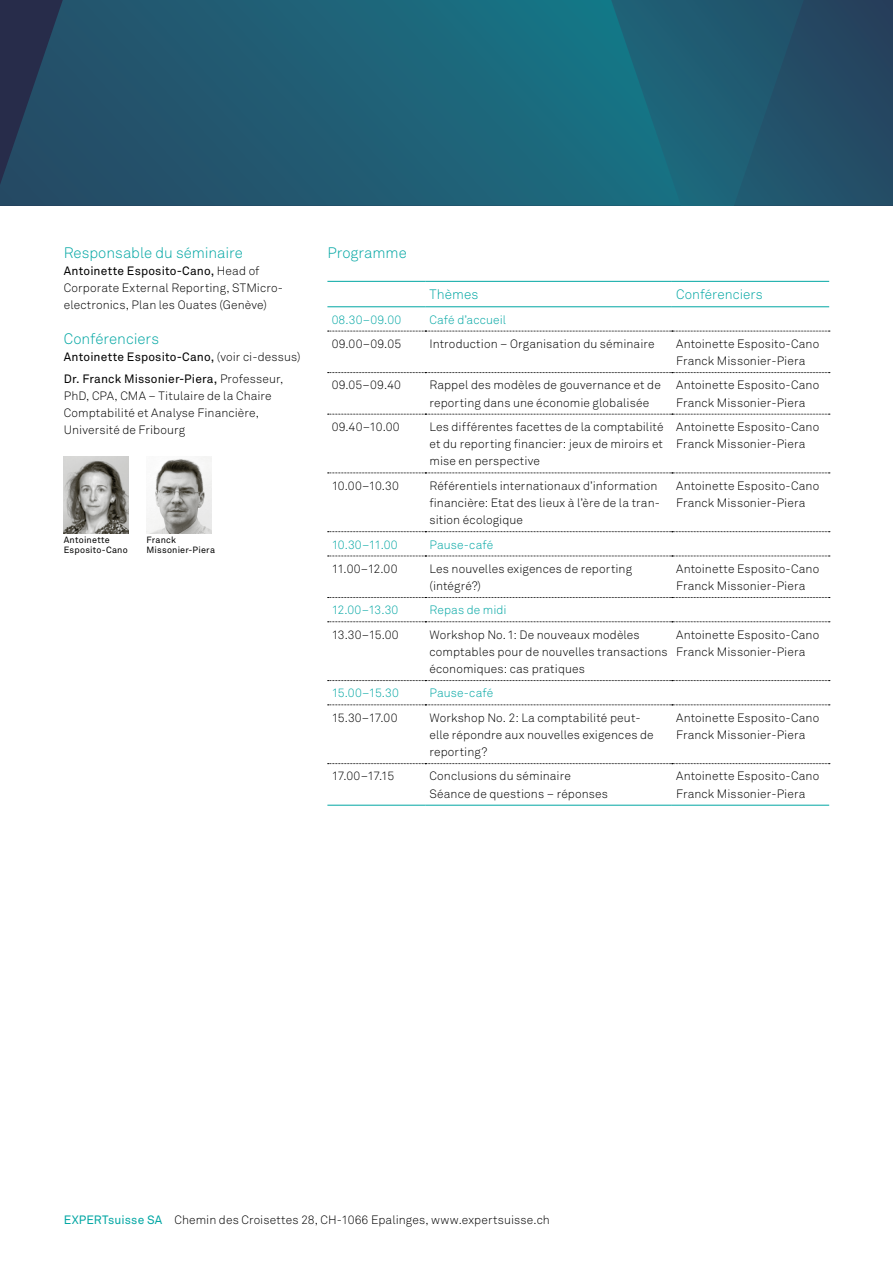
<style>
.page{position:relative;width:893px;height:1263px;background:#fff}
.page>*{position:absolute;margin:0;border:0;box-sizing:border-box;transform-origin:0 0}
.t1{font:15px "Akkurat Light Pro";color:#00a6a3}
.t2{font:13.5px "Akkurat Light Pro";letter-spacing:.005em;color:#00a6a3}
.t3{font:12px/17.2px "Akkurat Light Pro";letter-spacing:.01em;color:#000}
.t4{font:12px/21.5px "Akkurat Pro";letter-spacing:.015em;color:#000}
.t5{font:12px "Akkurat Light Pro";letter-spacing:.005em;color:#00a6a3}
.t6{font:9px/9.8px "Akkurat Pro";letter-spacing:.025em;color:#000}
.s1{font-family:"Akkurat Light Pro"}
.s2{font-family:"Akkurat Pro";color:#00a6a3}
</style>
<div class="page">
<svg style="left:0;top:0;width:607px;height:206px;background:#205b72"></svg>
<svg style="left:607px;top:0;width:286px;height:206px;background:#20586f"></svg>
<img style="left:64px;top:457px;width:64px;height:76px">
<img style="left:147px;top:457px;width:64px;height:76px">
<hr style="left:327px;top:281px;width:98px;height:1px;background:#00a6a3">
<hr style="left:425px;top:281px;width:247px;height:1px;background:#00a6a3">
<hr style="left:672px;top:281px;width:157px;height:1px;background:#00a6a3">
<hr style="left:327px;top:306px;width:98px;height:1px;background:#00a6a3">
<hr style="left:425px;top:306px;width:247px;height:1px;background:#00a6a3">
<hr style="left:672px;top:306px;width:157px;height:1px;background:#00a6a3">
<svg style="left:328px;top:331px;width:502px;height:1px"></svg>
<svg style="left:328px;top:372px;width:502px;height:1px"></svg>
<svg style="left:328px;top:414px;width:502px;height:1px"></svg>
<svg style="left:328px;top:473px;width:502px;height:1px"></svg>
<svg style="left:328px;top:531px;width:502px;height:1px"></svg>
<svg style="left:328px;top:556px;width:502px;height:1px"></svg>
<svg style="left:328px;top:597px;width:502px;height:1px"></svg>
<svg style="left:328px;top:621px;width:502px;height:1px"></svg>
<svg style="left:328px;top:680px;width:502px;height:1px"></svg>
<svg style="left:328px;top:705px;width:502px;height:1px"></svg>
<svg style="left:328px;top:763px;width:502px;height:1px"></svg>
<hr style="left:327px;top:805px;width:98px;height:1px;background:#00a6a3">
<hr style="left:425px;top:805px;width:247px;height:1px;background:#00a6a3">
<hr style="left:672px;top:805px;width:157px;height:1px;background:#00a6a3">
<p class="t1" style="left:64px;top:243px;width:181px">Responsable du séminaire</p>
<p class="t4" style="left:64px;top:260px;width:197px">Antoinette Esposito-Cano, <span class="s1">Head of</span></p>
<p class="t3" style="left:64px;top:279px;width:219px">Corporate External Reporting, STMicro&shy;electronics, Plan les Ouates (Genève)</p>
<p class="t1" style="left:64px;top:330px;width:97px">Conférenciers</p>
<p class="t4" style="left:64px;top:346px;width:238px">Antoinette Esposito-Cano, <span class="s1">(voir ci-dessus)<br></span>Dr. Franck Missonier-Piera, <span class="s1">Professeur,</span></p>
<p class="t3" style="left:64px;top:387px;width:209px">PhD, CPA, CMA – Titulaire de la Chaire<br>Comptabilité et Analyse Financière,<br>Université de Fribourg</p>
<p class="t6" style="left:64px;top:535px;width:66px">Antoinette<br>Esposito-Cano</p>
<p class="t6" style="left:146px;top:535px;width:70px">Franck<br>Missonier-Piera</p>
<p class="t1" style="left:327px;top:243px;width:81px">Programme</p>
<p class="t2" style="left:429px;top:287px;width:50px">Thèmes</p>
<p class="t2" style="left:676px;top:287px;width:88px">Conférenciers</p>
<p class="t5" style="left:332px;top:312px;width:71px">08.30–09.00</p>
<p class="t5" style="left:429px;top:312px;width:78px">Café d’accueil</p>
<p class="t3" style="left:332px;top:335px;width:71px">09.00–09.05</p>
<p class="t3" style="left:429px;top:335px;width:227px">Introduction – Organisation du séminaire</p>
<p class="t3" style="left:676px;top:335px;width:145px">Antoinette Esposito-Cano<br>Franck Missonier-Piera</p>
<p class="t3" style="left:332px;top:377px;width:71px">09.05–09.40</p>
<p class="t3" style="left:429px;top:377px;width:233px">Rappel des modèles de gouvernance et de reporting dans une économie globalisée</p>
<p class="t3" style="left:676px;top:377px;width:145px">Antoinette Esposito-Cano<br>Franck Missonier-Piera</p>
<p class="t3" style="left:332px;top:418px;width:70px">09.40–10.00</p>
<p class="t3" style="left:429px;top:418px;width:235px;text-align:justify">Les différentes facettes de la comptabilité et du reporting financier: jeux de miroirs et mise en perspective</p>
<p class="t3" style="left:676px;top:418px;width:145px">Antoinette Esposito-Cano<br>Franck Missonier-Piera</p>
<p class="t3" style="left:332px;top:477px;width:69px">10.00–10.30</p>
<p class="t3" style="left:429px;top:477px;width:232px">Référentiels internationaux d’information financière: Etat des lieux à l’ère de la tran&shy;sition écologique</p>
<p class="t3" style="left:676px;top:477px;width:145px">Antoinette Esposito-Cano<br>Franck Missonier-Piera</p>
<p class="t5" style="left:332px;top:537px;width:68px">10.30–11.00</p>
<p class="t5" style="left:429px;top:537px;width:65px">Pause-café</p>
<p class="t3" style="left:332px;top:560px;width:67px">11.00–12.00</p>
<p class="t3" style="left:429px;top:560px;width:204px">Les nouvelles exigences de reporting (intégré?)</p>
<p class="t3" style="left:676px;top:560px;width:145px">Antoinette Esposito-Cano<br>Franck Missonier-Piera</p>
<p class="t5" style="left:332px;top:603px;width:68px">12.00–13.30</p>
<p class="t5" style="left:429px;top:603px;width:79px">Repas de midi</p>
<p class="t3" style="left:332px;top:626px;width:69px">13.30–15.00</p>
<p class="t3" style="left:429px;top:626px;width:240px">Workshop No.1: De nouveaux modèles comptables pour de nouvelles transactions économiques: cas pratiques</p>
<p class="t3" style="left:676px;top:626px;width:145px">Antoinette Esposito-Cano<br>Franck Missonier-Piera</p>
<p class="t5" style="left:332px;top:686px;width:69px">15.00–15.30</p>
<p class="t5" style="left:429px;top:686px;width:65px">Pause-café</p>
<p class="t3" style="left:332px;top:709px;width:67px">15.30–17.00</p>
<p class="t3" style="left:429px;top:709px;width:226px">Workshop No. 2: La comptabilité peut&shy;elle répondre aux nouvelles exigences de reporting?</p>
<p class="t3" style="left:676px;top:709px;width:145px">Antoinette Esposito-Cano<br>Franck Missonier-Piera</p>
<p class="t3" style="left:332px;top:768px;width:64px">17.00–17.15</p>
<p class="t3" style="left:429px;top:768px;width:180px">Conclusions du séminaire<br>Séance de questions – réponses</p>
<p class="t3" style="left:676px;top:768px;width:145px">Antoinette Esposito-Cano<br>Franck Missonier-Piera</p>
<p class="t3" style="left:64px;top:1211px;width:488px"><span class="s2">EXPERTsuisse SA</span> Chemin des Croisettes 28, CH-1066 Epalinges, www.expertsuisse.ch</p>
</div>
